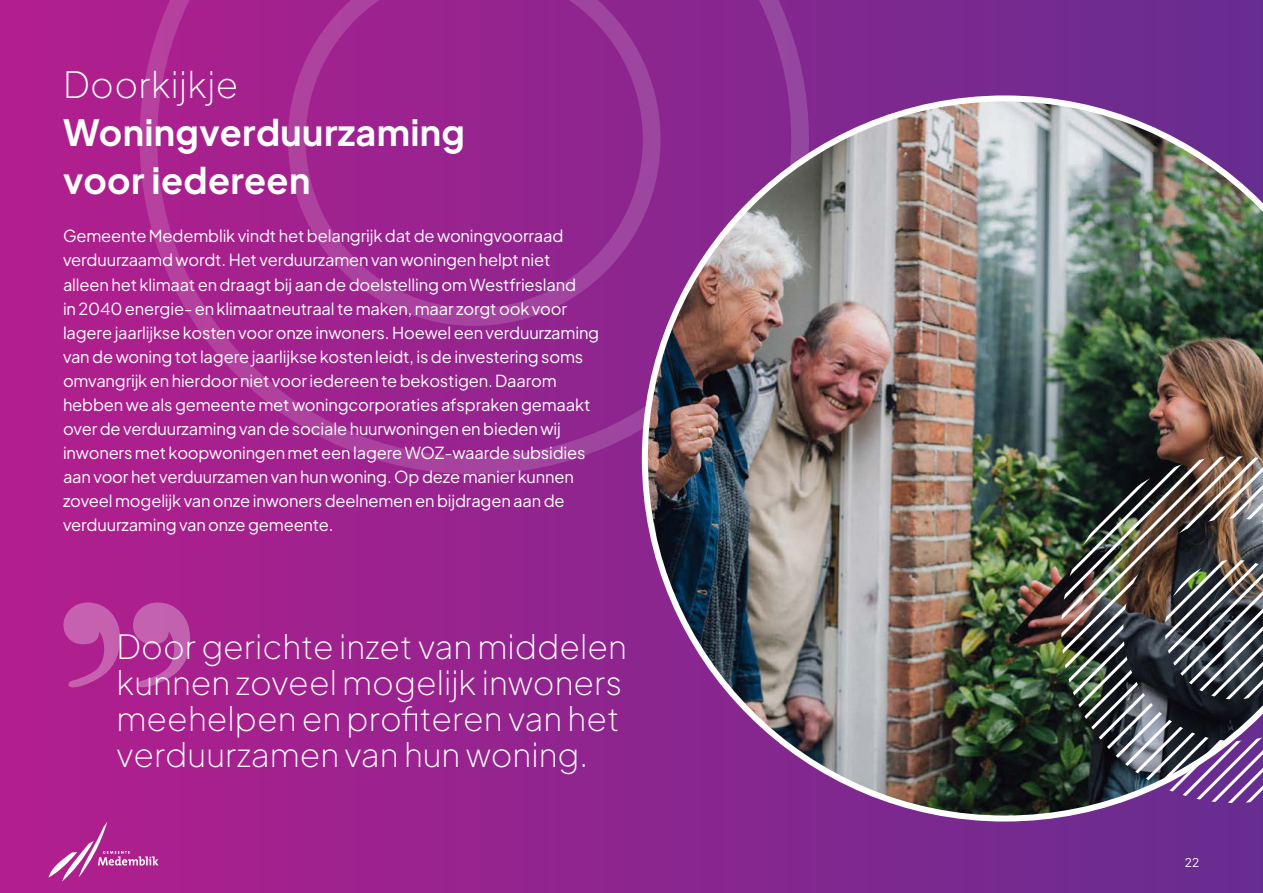
<style>
.page{position:relative;width:1263px;height:893px;background:#fff}
.page>*{position:absolute;margin:0;border:0;box-sizing:border-box;transform-origin:0 0}
.t1{font:700 36px/48px "Plus Jakarta Sans";letter-spacing:.01em;color:#fff}
.t2{font:200 33px/36px "Plus Jakarta Sans";color:#fff}
.Bodytekst_zonder_wit_na{font:16.5px/24px "Plus Jakarta Sans";letter-spacing:-.01em;color:#fff}
.t3{font:12px "Plus Jakarta Sans";color:#fff}
.s1{font-weight:200}
</style>
<div class="page">
<div style="left:0;top:0;width:1263px;height:893px;background:linear-gradient(to right,#b31e8e,#662d90)"></div>
<svg style="left:131px;top:0;width:687px;height:483px;background:#9c2690"></svg>
<svg style="left:48px;top:821px;width:110px;height:60px;background:#b63a9b"></svg>
<svg style="left:63px;top:602px;width:127px;height:85px;background:#b73e9d"></svg>
<img style="left:642px;top:95px;width:621px;height:726px">
<img style="left:1061px;top:456px;width:202px;height:347px">
<h2 class="t1" style="left:63px;top:56px;width:403px"><span class="s1">Doorkijkje<br></span>Woningverduurzaming voor iedereen</h2>
<p class="Bodytekst_zonder_wit_na" style="left:63px;top:223px;width:538px">Gemeente Medemblik vindt het belangrijk dat de woningvoorraad verduurzaamd wordt. Het verduurzamen van woningen helpt niet alleen het klimaat en draagt bij aan de doelstelling om Westfriesland<br>in 2040 energie- en klimaatneutraal te maken, maar zorgt ook voor lagere jaarlijkse kosten voor onze inwoners. Hoewel een verduurzaming van de woning tot lagere jaarlijkse kosten leidt, is de investering soms omvangrijk en hierdoor niet voor iedereen te bekostigen. Daarom hebben we als gemeente met woningcorporaties afspraken gemaakt over de verduurzaming van de sociale huurwoningen en bieden wij inwoners met koopwoningen met een lagere WOZ-waarde subsidies aan voor het verduurzamen van hun woning. Op deze manier kunnen zoveel mogelijk van onze inwoners deelnemen en bijdragen aan de verduurzaming van onze gemeente.</p>
<h2 class="t2" style="left:117px;top:625px;width:512px">Door gerichte inzet van middelen kunnen zoveel mogelijk inwoners meehelpen en profiteren van het verduurzamen van hun woning.</h2>
<p class="t3" style="left:1185px;top:852px;width:16px">22</p>
</div>
